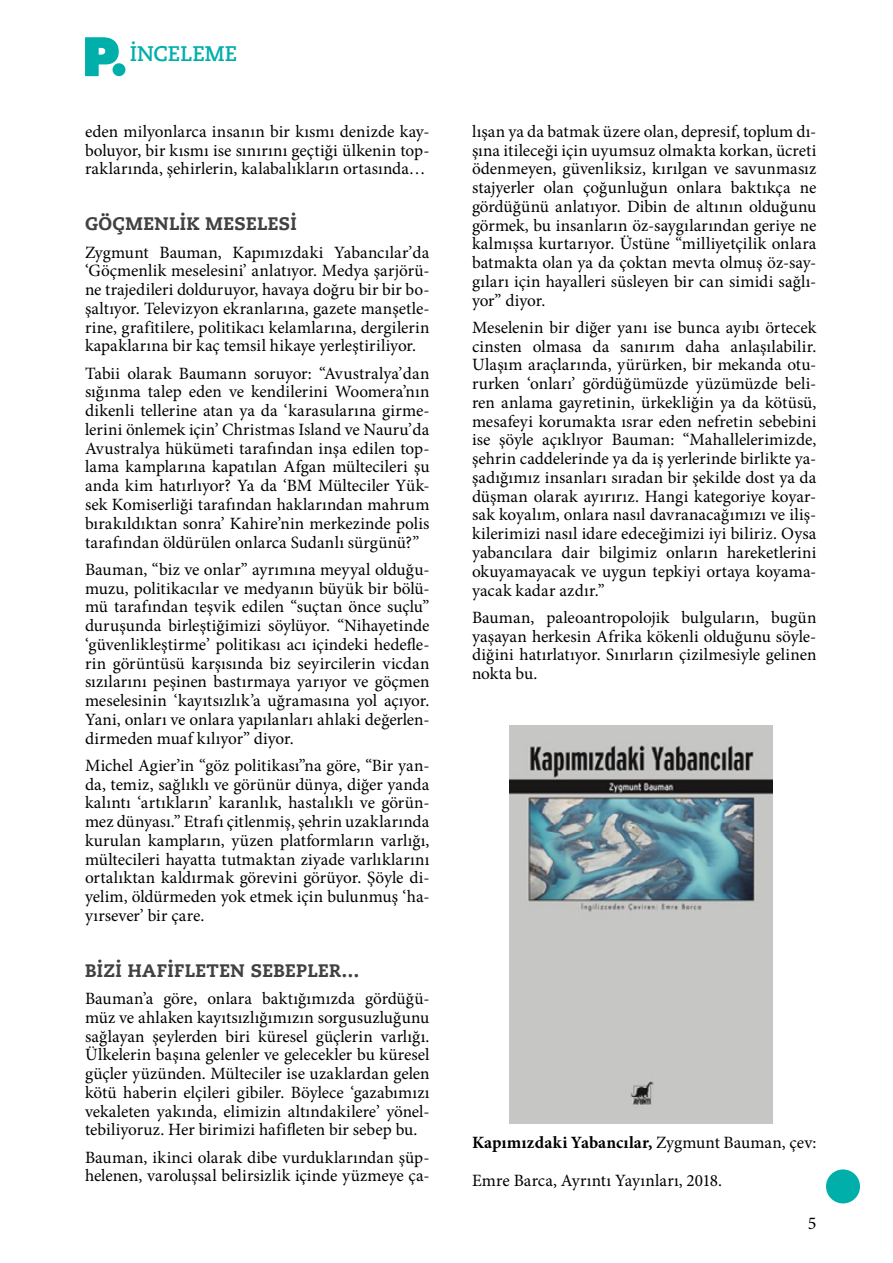
<style>
.page{position:relative;width:893px;height:1263px;background:#fff}
.page>*{position:absolute;margin:0;border:0;box-sizing:border-box;transform-origin:0 0}
.t1{font:300 21px "Caecilia LT Std";color:#00afaa}
.t2{font:700 18px "Caecilia LT Std Roman";letter-spacing:.02em;color:#414042}
.t3{font:18px "Minion Pro";color:#000}
.t4{font:17.25px/18.8px "Minion Pro";letter-spacing:.005em;color:#000;text-align:justify}
.t5{font:700 17.25px "Minion Pro";letter-spacing:.01em;color:#000}
.s1{font-weight:400}
</style>
<div class="page">
<svg style="left:85px;top:37px;width:34px;height:39px"></svg>
<div style="left:113px;top:63px;width:12px;height:13px;background:#00afaa;border-radius:50%"></div>
<img style="left:510px;top:725px;width:263px;height:399px">
<div style="left:826px;top:1169px;width:34px;height:34px;background:#00afaa;border-radius:50%"></div>
<p class="t1" style="left:130px;top:41px;width:109px">İNCELEME</p>
<p class="t4" style="left:85px;top:122px;width:346px">eden milyonlarca insanın bir kısmı denizde kay&shy;boluyor, bir kısmı ise sınırını geçtiği ülkenin top&shy;raklarında, şehirlerin, kalabalıkların ortasında…</p>
<p class="t2" style="left:85px;top:212px;width:213px">GÖÇMENLİK MESELESİ</p>
<p class="t4" style="left:85px;top:243px;width:346px">Zygmunt Bauman, Kapımızdaki Yabancılar’da ‘Göçmenlik meselesini’ anlatıyor. Medya şarjörü&shy;ne trajedileri dolduruyor, havaya doğru bir bir bo&shy;şaltıyor. Televizyon ekranlarına, gazete manşetle&shy;rine, grafitilere, politikacı kelamlarına, dergilerin kapaklarına bir kaç temsil hikaye yerleştiriliyor.</p>
<p class="t4" style="left:85px;top:364px;width:346px">Tabii olarak Baumann soruyor: “Avustralya’dan sığınma talep eden ve kendilerini Woomera’nın dikenli tellerine atan ya da ‘karasularına girme&shy;lerini önlemek için’ Christmas Island ve Nauru’da Avustralya hükümeti tarafından inşa edilen top&shy;lama kamplarına kapatılan Afgan mültecileri şu anda kim hatırlıyor? Ya da ‘BM Mülteciler Yük&shy;sek Komiserliği tarafından haklarından mahrum bırakıldıktan sonra’ Kahire’nin merkezinde polis tarafından öldürülen onlarca Sudanlı sürgünü?”</p>
<p class="t4" style="left:85px;top:560px;width:346px">Bauman, “biz ve onlar” ayrımına meyyal olduğu&shy;muzu, politikacılar ve medyanın büyük bir bölü&shy;mü tarafından teşvik edilen “suçtan önce suçlu” duruşunda birleştiğimizi söylüyor. “Nihayetinde ‘güvenlikleştirme’ politikası acı içindeki hedefle&shy;rin görüntüsü karşısında biz seyircilerin vicdan sızılarını peşinen bastırmaya yarıyor ve göçmen meselesinin ‘kayıtsızlık’a uğramasına yol açıyor.<br>Yani, onları ve onlara yapılanları ahlaki değerlen&shy;dirmeden muaf kılıyor” diyor.</p>
<p class="t4" style="left:85px;top:756px;width:346px">Michel Agier’in “göz politikası”na göre, “Bir yan&shy;da, temiz, sağlıklı ve görünür dünya, diğer yanda kalıntı ‘artıkların’ karanlık, hastalıklı ve görün&shy;mez dünyası.” Etrafı çitlenmiş, şehrin uzaklarında kurulan kampların, yüzen platformların varlığı, mültecileri hayatta tutmaktan ziyade varlıklarını ortalıktan kaldırmak görevini görüyor. Şöyle di&shy;yelim, öldürmeden yok etmek için bulunmuş ‘ha&shy;yırsever’ bir çare.</p>
<p class="t2" style="left:85px;top:959px;width:276px">BİZİ HAFİFLETEN SEBEPLER…</p>
<p class="t4" style="left:85px;top:989px;width:346px">Bauman’a göre, onlara baktığımızda gördüğü&shy;müz ve ahlaken kayıtsızlığımızın sorgusuzluğunu sağlayan şeylerden biri küresel güçlerin varlığı.<br>Ülkelerin başına gelenler ve gelecekler bu küresel güçler yüzünden. Mülteciler ise uzaklardan gelen kötü haberin elçileri gibiler. Böylece ‘gazabımızı vekaleten yakında, elimizin altındakilere’ yönel&shy;tebiliyoruz. Her birimizi hafifleten bir sebep bu.</p>
<p class="t4" style="left:85px;top:1148px;width:346px">Bauman, ikinci olarak dibe vurduklarından şüp&shy;helenen, varoluşsal belirsizlik içinde yüzmeye ça-</p>
<p class="t4" style="left:472px;top:122px;width:346px">lışan ya da batmak üzere olan, depresif, toplum dı&shy;şına itileceği için uyumsuz olmakta korkan, ücreti ödenmeyen, güvenliksiz, kırılgan ve savunmasız stajyerler olan çoğunluğun onlara baktıkça ne gördüğünü anlatıyor. Dibin de altının olduğunu görmek, bu insanların öz-saygılarından geriye ne kalmışsa kurtarıyor. Üstüne “milliyetçilik onlara batmakta olan ya da çoktan mevta olmuş öz-say&shy;gıları için hayalleri süsleyen bir can simidi sağlı&shy;yor” diyor.</p>
<p class="t4" style="left:472px;top:318px;width:346px">Meselenin bir diğer yanı ise bunca ayıbı örtecek cinsten olmasa da sanırım daha anlaşılabilir.<br>Ulaşım araçlarında, yürürken, bir mekanda otu&shy;rurken ‘onları’ gördüğümüzde yüzümüzde beli&shy;ren anlama gayretinin, ürkekliğin ya da kötüsü, mesafeyi korumakta ısrar eden nefretin sebebini ise şöyle açıklıyor Bauman: “Mahallelerimizde, şehrin caddelerinde ya da iş yerlerinde birlikte ya&shy;şadığımız insanları sıradan bir şekilde dost ya da düşman olarak ayırırız. Hangi kategoriye koyar&shy;sak koyalım, onlara nasıl davranacağımızı ve iliş&shy;kilerimizi nasıl idare edeceğimizi iyi biliriz. Oysa yabancılara dair bilgimiz onların hareketlerini okuyamayacak ve uygun tepkiyi ortaya koyama&shy;yacak kadar azdır.”</p>
<p class="t4" style="left:472px;top:608px;width:346px">Bauman, paleoantropolojik bulguların, bugün yaşayan herkesin Afrika kökenli olduğunu söyle&shy;diğini hatırlatıyor. Sınırların çizilmesiyle gelinen nokta bu.</p>
<p class="t5" style="left:472px;top:1130px;width:346px">Kapımızdaki Yabancılar, <span class="s1">Zygmunt Bauman, çev:</span></p>
<p class="t4" style="left:472px;top:1171px;width:252px">Emre Barca, Ayrıntı Yayınları, 2018.</p>
<p class="t3" style="left:808px;top:1211px;width:10px">5</p>
</div>
